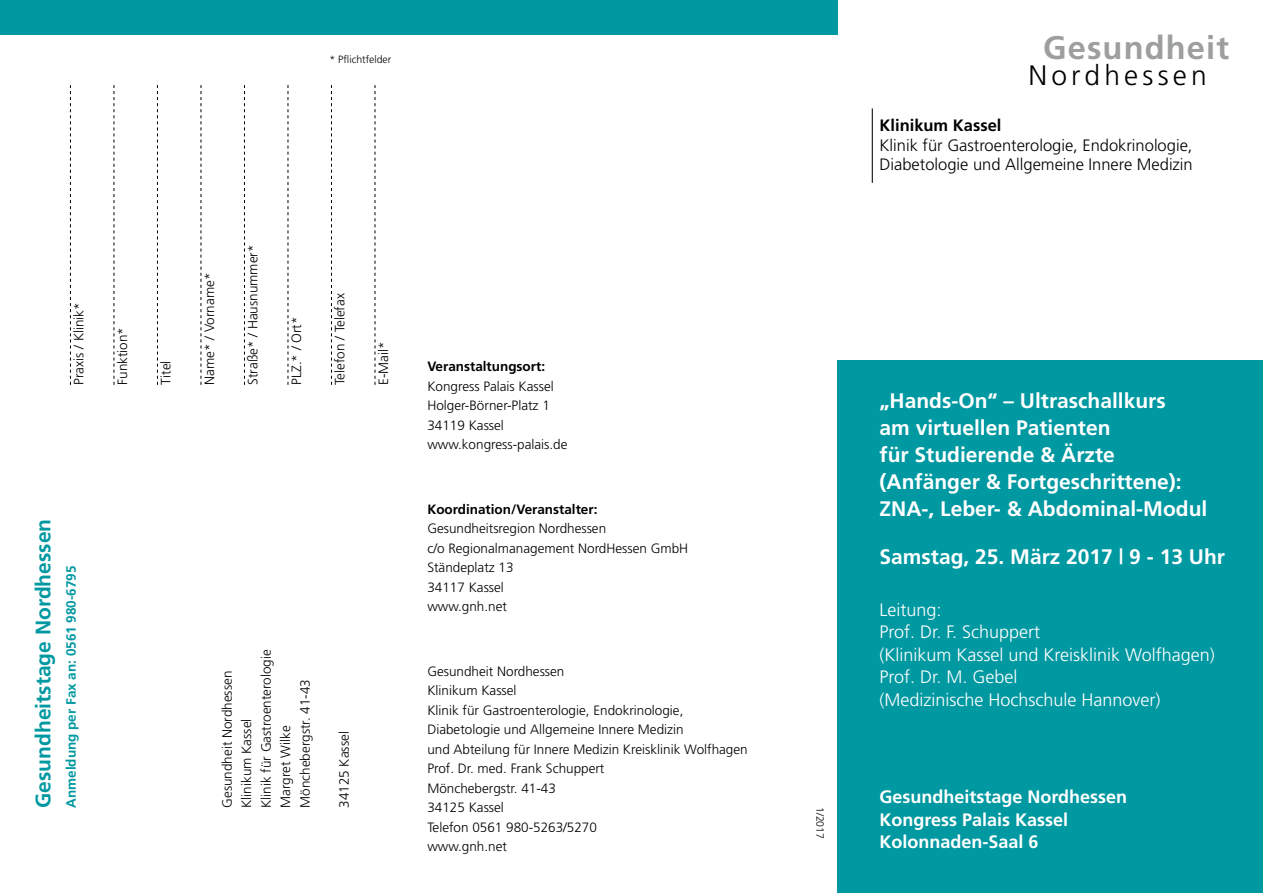
<style>
.page{position:relative;width:1263px;height:893px;background:#fff}
.page>*{position:absolute;margin:0;border:0;box-sizing:border-box;transform-origin:0 0}
.t1{font:700 32.55px "Frutiger";letter-spacing:.035em;color:#9c9e9f}
.t2{font:300 28.2px "Frutiger";letter-spacing:.15em;color:#000}
.t3{font:700 21px/27px "Frutiger";color:#fff}
.t4{font:700 21px "Frutiger";color:#0098a1}
.t5{font:300 18px/22.5px "Frutiger";color:#fff}
.t6{font:700 18px/22.5px "Frutiger";color:#fff}
.t7{font:300 16.5px/19.5px "Frutiger";color:#000}
.t8{font:700 16.5px "Frutiger";color:#000}
.t9{font:300 13.5px/19.5px "Frutiger";color:#000}
.t10{font:700 13.5px "Frutiger";color:#000}
.t11{font:700 13.5px "Frutiger";color:#0098a1}
.t12{font:300 10.5px "Frutiger";color:#000}
</style>
<div class="page">
<hr style="left:872px;top:108px;width:1px;height:75px;background:#000">
<div style="left:838px;top:361px;width:425px;height:532px;background:#0098a1"></div>
<div style="left:0;top:0;width:838px;height:34px;background:#0098a1"></div>
<svg style="left:70px;top:85px;width:1px;height:300px"></svg>
<svg style="left:114px;top:85px;width:1px;height:300px"></svg>
<svg style="left:157px;top:85px;width:1px;height:300px"></svg>
<svg style="left:201px;top:85px;width:1px;height:300px"></svg>
<svg style="left:244px;top:85px;width:1px;height:300px"></svg>
<svg style="left:288px;top:85px;width:1px;height:300px"></svg>
<svg style="left:331px;top:85px;width:1px;height:300px"></svg>
<svg style="left:375px;top:85px;width:1px;height:300px"></svg>
<p class="t12" style="left:330px;top:53px;width:63px">* Pflichtfelder</p>
<p class="t9" style="left:69px;top:385px;width:84px;rotate:-90deg">Praxis / Klinik*</p>
<p class="t9" style="left:113px;top:385px;width:59px;rotate:-90deg">Funktion*</p>
<p class="t9" style="left:156px;top:385px;width:26px;rotate:-90deg">Titel</p>
<p class="t9" style="left:200px;top:385px;width:114px;rotate:-90deg">Name* / Vorname*</p>
<p class="t9" style="left:243px;top:385px;width:142px;rotate:-90deg">Straße* / Hausnummer*</p>
<p class="t9" style="left:287px;top:385px;width:70px;rotate:-90deg">PLZ.* / Ort*</p>
<p class="t9" style="left:330px;top:385px;width:93px;rotate:-90deg">Telefon / Telefax</p>
<p class="t9" style="left:374px;top:385px;width:45px;rotate:-90deg">E-Mail*</p>
<h3 class="t4" style="left:31px;top:808px;width:290px;rotate:-90deg">Gesundheitstage Nordhessen</h3>
<p class="t11" style="left:63px;top:808px;width:244px;rotate:-90deg">Anmeldung per Fax an: 0561 980-6795</p>
<p class="t9" style="left:217px;top:808px;width:160px;rotate:-90deg">Gesundheit Nordhessen<br>Klinikum Kassel<br>Klinik für Gastroenterologie<br>Margret Wilke<br>Mönchebergstr. 41-43</p>
<p class="t9" style="left:334px;top:808px;width:78px;rotate:-90deg">34125 Kassel</p>
<p class="t10" style="left:427px;top:359px;width:119px">Veranstaltungsort:</p>
<p class="t9" style="left:427px;top:376px;width:142px">Kongress Palais Kassel<br>Holger-Börner-Platz 1<br>34119 Kassel www.kongress-palais.de</p>
<p class="t10" style="left:427px;top:501px;width:172px">Koordination/Veranstalter:</p>
<p class="t9" style="left:427px;top:519px;width:262px">Gesundheitsregion Nordhessen<br>c/o Regionalmanagement NordHessen GmbH<br>Ständeplatz 13<br>34117 Kassel<br>www.gnh.net</p>
<p class="t9" style="left:427px;top:661px;width:322px">Gesundheit Nordhessen<br>Klinikum Kassel<br>Klinik für Gastroenterologie, Endokrinologie,<br>Diabetologie und Allgemeine Innere Medizin<br>und Abteilung für Innere Medizin Kreisklinik Wolfhagen<br>Prof. Dr. med. Frank Schuppert<br>Mönchebergstr. 41-43<br>34125 Kassel<br>Telefon 0561 980-5263/5270<br>www.gnh.net</p>
<h1 class="t1" style="left:1043px;top:29px;width:187px">Gesundheit</h1>
<h2 class="t2" style="left:1028px;top:59px;width:180px">Nordhessen</h2>
<p class="t8" style="left:879px;top:116px;width:123px">Klinikum Kassel</p>
<p class="t7" style="left:879px;top:135px;width:315px">Klinik für Gastroenterologie, Endokrinologie,<br>Diabetologie und Allgemeine Innere Medizin</p>
<p class="t12" style="left:826px;top:807px;width:34px;rotate:90deg">1/2017</p>
<h3 class="t3" style="left:879px;top:387px;width:329px">„Hands-On“ – Ultraschallkurs<br>am virtuellen Patienten<br>für Studierende &amp; Ärzte (Anfänger &amp; Fortgeschrittene):<br>ZNA-, Leber- &amp; Abdominal-Modul</h3>
<h3 class="t3" style="left:879px;top:543px;width:347px">Samstag, 25. März 2017 | 9 - 13 Uhr</h3>
<h3 class="t5" style="left:879px;top:598px;width:337px">Leitung:<br>Prof. Dr. F. Schuppert<br>(Klinikum Kassel und Kreisklinik Wolfhagen)<br>Prof. Dr. M. Gebel<br>(Medizinische Hochschule Hannover)</h3>
<h3 class="t6" style="left:879px;top:786px;width:249px">Gesundheitstage Nordhessen<br>Kongress Palais Kassel<br>Kolonnaden-Saal 6</h3>
</div>
